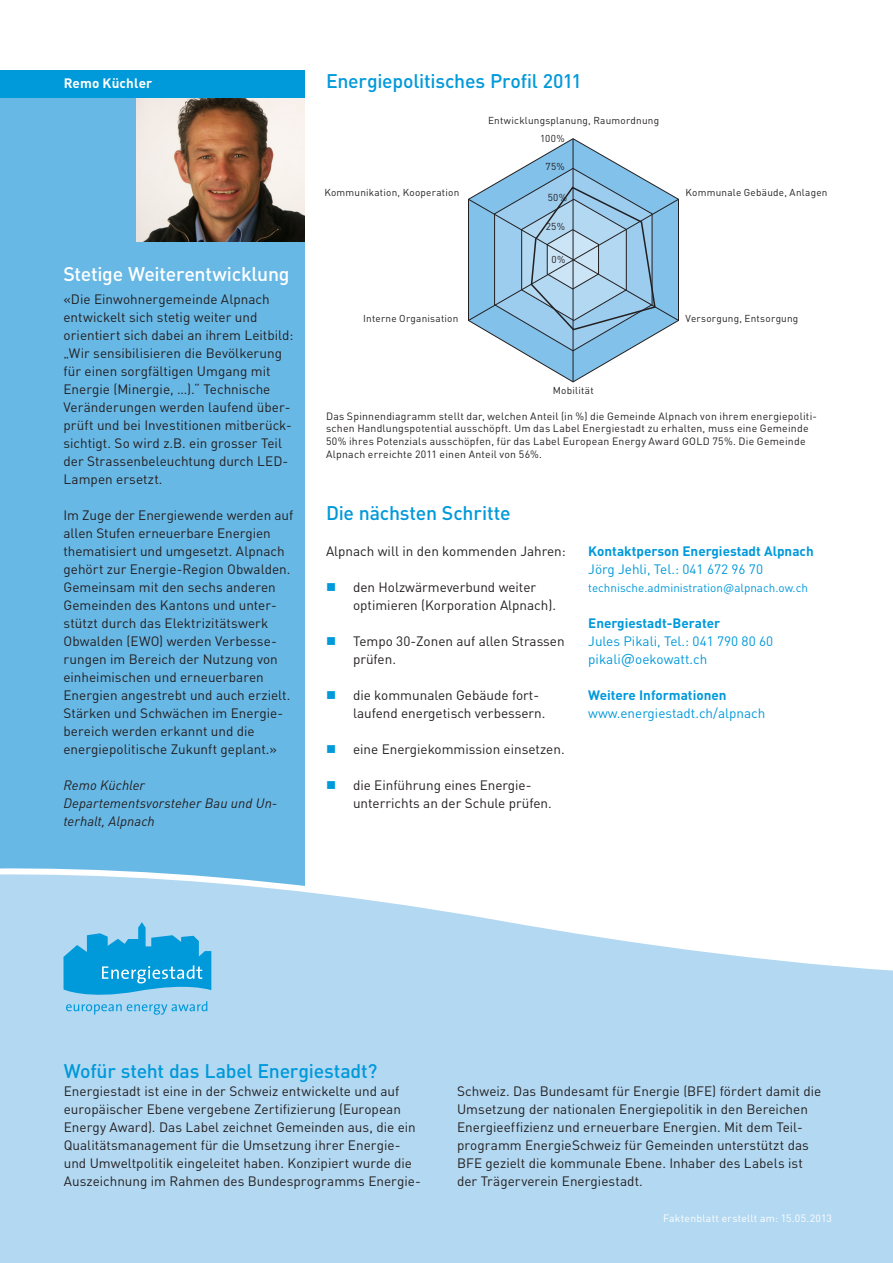
<style>
.page{position:relative;width:893px;height:1263px;background:#fff}
.page>*{position:absolute;margin:0;border:0;box-sizing:border-box;transform-origin:0 0}
.Untertitel_Frontseit{font:500 19.5px "DIN Pro";letter-spacing:-.01em;color:#0099da}
.Untertitel_Frontseit-2{font:500 19.5px "DIN Pro";letter-spacing:-.015em;color:#fff}
.Fliesstext_Testimoni{font:13.5px/18px "DIN Pro";color:#231f20}
.t1{font:13.5px "DIN Pro";color:#0099da}
.t2{font:700 13.5px "DIN Pro";color:#0099da}
.Lauftext_schwarz_kur{font:italic 13.5px/18px "DIN Pro";letter-spacing:.005em;color:#231f20}
.Titel_Testimonial{font:700 13.5px "DIN Pro";letter-spacing:.01em;color:#fff}
.t3{font:11.7px "DIN Pro";color:#0099da}
.Spinnendiagramm_Flie{font:10.5px/12.6px "DIN Pro";letter-spacing:.02em;color:#231f20}
.t4{font:10.5px "DIN Pro";letter-spacing:.02em;color:#fff}
.t5{font:10.05px "DIN Pro";letter-spacing:.025em;color:#231f20}
.s1{font-size:15px}
</style>
<div class="page">
<div style="left:0;top:97px;width:305px;height:1141px;background:#68b8e6"></div>
<svg style="left:0;top:868px;width:893px;height:395px;background:#bbdcf2"></svg>
<img style="left:137px;top:97px;width:168px;height:144px">
<svg style="left:63px;top:922px;width:148px;height:93px;background:#55b7e4"></svg>
<svg style="left:519px;top:138px;width:108px;height:244px"></svg>
<hr style="left:573px;top:139px;width:1px;height:243px;background:#231f20">
<svg style="left:468px;top:168px;width:211px;height:183px;background:#99c3df"></svg>
<div style="left:0;top:70px;width:305px;height:27px;background:#0099da"></div>
<p class="Titel_Testimonial" style="left:64px;top:74px;width:90px">Remo Küchler</p>
<p class="Untertitel_Frontseit-2" style="left:63px;top:261px;width:228px">Stetige Weiterentwicklung</p>
<p class="Fliesstext_Testimoni" style="left:63px;top:290px;width:231px">«Die Einwohnergemeinde Alpnach entwickelt sich stetig weiter und orientiert sich dabei an ihrem Leitbild: „Wir sensibilisieren die Bevölkerung für einen sorgfältigen Umgang mit Energie (Minergie, …).“ Technische Veränderungen werden laufend über&shy;prüft und bei Investitionen mitberück&shy;sichtigt. So wird z.B. ein grosser Teil der Strassenbeleuchtung durch LED-Lampen ersetzt.</p>
<p class="Fliesstext_Testimoni" style="left:63px;top:506px;width:231px">Im Zuge der Energiewende werden auf allen Stufen erneuerbare Energien thematisiert und umgesetzt. Alpnach gehört zur Energie-Region Obwalden.<br>Gemeinsam mit den sechs anderen Gemeinden des Kantons und unter&shy;stützt durch das Elektrizitätswerk Obwalden (EWO) werden Verbesse&shy;rungen im Bereich der Nutzung von einheimischen und erneuerbaren Energien angestrebt und auch erzielt.<br>Stärken und Schwächen im Energie&shy;bereich werden erkannt und die energiepolitische Zukunft geplant.»</p>
<p class="Lauftext_schwarz_kur" style="left:63px;top:776px;width:83px">Remo Küchler</p>
<p class="Lauftext_schwarz_kur" style="left:63px;top:794px;width:215px">Departementsvorsteher Bau und Un&shy;terhalt, Alpnach</p>
<p class="Untertitel_Frontseit" style="left:326px;top:68px;width:257px">Energiepolitisches Profil 2011</p>
<p class="t5" style="left:324px;top:186px;width:136px">Kommunikation, Kooperation</p>
<p class="t5" style="left:363px;top:312px;width:97px">Interne Organisation</p>
<p class="t5" style="left:488px;top:114px;width:173px">Entwicklungsplanung, Raumordnung</p>
<p class="t5" style="left:540px;top:131px;width:26px">100%</p>
<p class="t5" style="left:545px;top:159px;width:21px">75%</p>
<p class="t5" style="left:548px;top:190px;width:21px">50%</p>
<p class="t5" style="left:546px;top:220px;width:21px">25%</p>
<p class="t5" style="left:552px;top:253px;width:15px">0%</p>
<p class="t5" style="left:553px;top:384px;width:42px">Mobilität</p>
<p class="t5" style="left:685px;top:186px;width:143px">Kommunale Gebäude, Anlagen</p>
<p class="t5" style="left:685px;top:312px;width:114px">Versorgung, Entsorgung</p>
<p class="Spinnendiagramm_Flie" style="left:326px;top:409px;width:493px">Das Spinnendiagramm stellt dar, welchen Anteil (in %) die Gemeinde Alpnach von ihrem energiepoliti&shy;schen Handlungspotential ausschöpft. Um das Label Energiestadt zu erhalten, muss eine Gemeinde 50% ihres Potenzials ausschöpfen, für das Label European Energy Award GOLD 75%. Die Gemeinde Alpnach erreichte 2011 einen Anteil von 56%.</p>
<p class="Untertitel_Frontseit" style="left:326px;top:500px;width:186px">Die nächsten Schritte</p>
<p class="Fliesstext_Testimoni" style="left:326px;top:542px;width:241px">Alpnach will in den kommenden Jahren:</p>
<p class="Fliesstext_Testimoni" style="left:353px;top:578px;width:205px">den Holzwärmeverbund weiter optimieren (Korporation Alpnach).</p>
<p class="Fliesstext_Testimoni" style="left:353px;top:632px;width:213px">Tempo 30-Zonen auf allen Strassen prüfen.</p>
<p class="Fliesstext_Testimoni" style="left:353px;top:686px;width:194px">die kommunalen Gebäude fort&shy;laufend energetisch verbessern.</p>
<p class="Fliesstext_Testimoni" style="left:353px;top:740px;width:213px">eine Energiekommission einsetzen.</p>
<p class="Fliesstext_Testimoni" style="left:353px;top:776px;width:200px">die Einführung eines Energie&shy;unterrichts an der Schule prüfen.</p>
<p class="t2" style="left:588px;top:542px;width:227px">Kontaktperson Energiestadt Alpnach</p>
<p class="t1" style="left:588px;top:560px;width:176px">Jörg Jehli, Tel.: 041 672 96 70</p>
<p class="t3" style="left:588px;top:580px;width:221px">technische.administration@alpnach.ow.ch</p>
<p class="t2" style="left:588px;top:614px;width:134px">Energiestadt-Berater</p>
<p class="t1" style="left:588px;top:632px;width:186px">Jules Pikali, Tel.: 041 790 80 60</p>
<p class="t1" style="left:588px;top:650px;width:121px">pikali<span class="s1">@</span>oekowatt.ch</p>
<p class="t2" style="left:588px;top:686px;width:140px">Weitere Informationen</p>
<p class="t1" style="left:588px;top:704px;width:179px">www.energiestadt.ch/alpnach</p>
<p class="Untertitel_Frontseit" style="left:64px;top:1058px;width:315px">Wofür steht das Label Energiestadt?</p>
<p class="Fliesstext_Testimoni" style="left:64px;top:1082px;width:337px">Energiestadt ist eine in der Schweiz entwickelte und auf</p>
<p class="Fliesstext_Testimoni" style="left:64px;top:1100px;width:353px">europäischer Ebene vergebene Zertifizierung (European<br>Energy Award). Das Label zeichnet Gemeinden aus, die ein<br>Qualitätsmanagement für die Umsetzung ihrer Energie-</p>
<p class="Fliesstext_Testimoni" style="left:64px;top:1154px;width:359px">und Umweltpolitik eingeleitet haben. Konzipiert wurde die<br>Auszeichnung im Rahmen des Bundesprogramms Energie-</p>
<p class="Fliesstext_Testimoni" style="left:457px;top:1082px;width:366px">Schweiz. Das Bundesamt für Energie (BFE) fördert damit die</p>
<p class="Fliesstext_Testimoni" style="left:457px;top:1100px;width:352px">Umsetzung der nationalen Energiepolitik in den Bereichen<br>Energieeffizienz und erneuerbare Energien. Mit dem Teil-</p>
<p class="Fliesstext_Testimoni" style="left:457px;top:1136px;width:353px">programm EnergieSchweiz für Gemeinden unterstützt das<br>BFE gezielt die kommunale Ebene. Inhaber des Labels ist</p>
<p class="Fliesstext_Testimoni" style="left:457px;top:1172px;width:187px">der Trägerverein Energiestadt.</p>
<p class="t4" style="left:663px;top:1211px;width:170px">Faktenblatt erstellt am: 15.05.2013</p>
</div>
